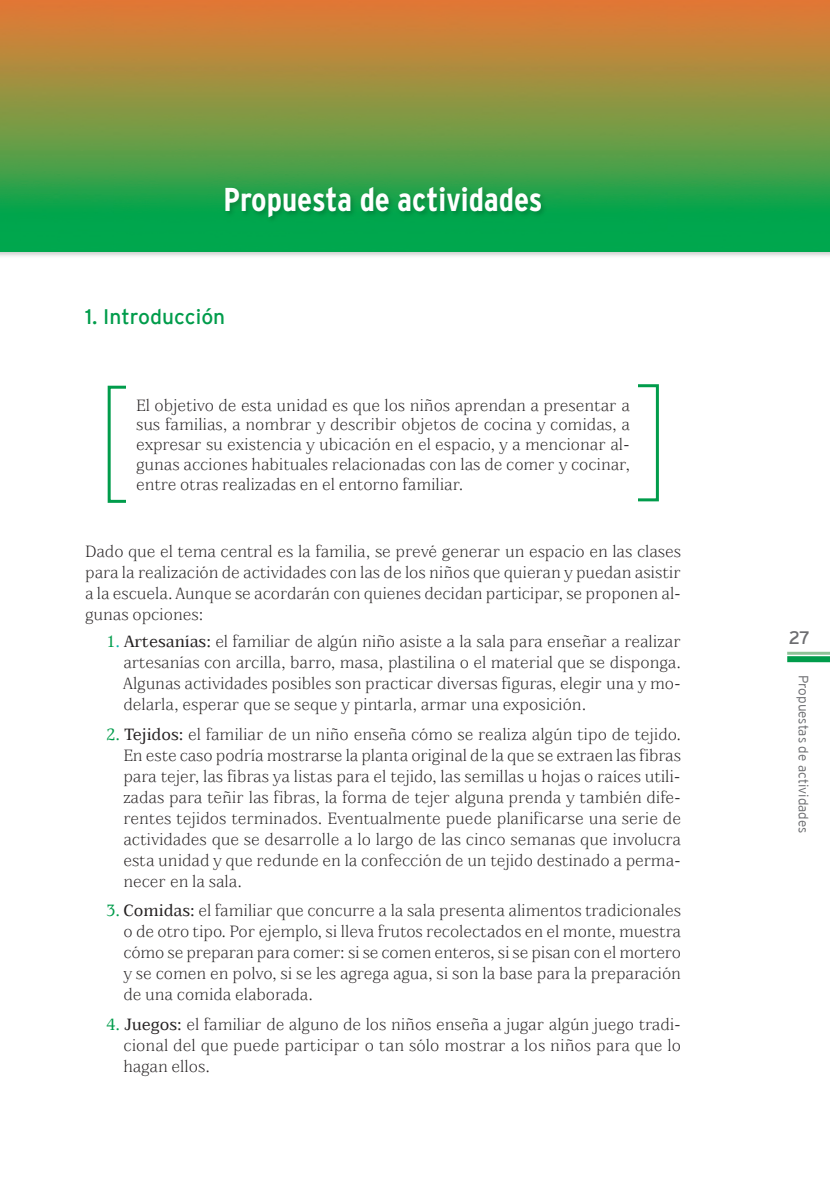
<style>
.page{position:relative;width:830px;height:1191px;background:#fff}
.page>*{position:absolute;margin:0;border:0;box-sizing:border-box;transform-origin:0 0}
.t1{font:700 condensed 33px "Interstate";color:#fff}
.t2{font:21px "Interstate";color:#009c4b}
.t3{font:18px "Interstate";color:#6c6d70}
.t4{font:300 16.5px/21px "AI Swan";color:#231f20;text-align:justify}
.t5{font:300 13.5px "Interstate";color:#6c6d70}
.s1{font-weight:500;color:#009c4b}
.s2{font-weight:500;color:#00b0aa}
.s3{font-weight:500}
</style>
<div class="page">
<hr style="left:786px;top:652px;width:43px;height:3px;background:#8ec398">
<div style="left:786px;top:656px;width:43px;height:6px;background:#009c4b"></div>
<img style="left:0;top:0;width:829px;height:251px">
<img style="left:80px;top:179px;width:611px;height:77px">
<div style="left:108px;top:386px;width:43px;height:117px;border:3px solid #009c4b"></div>
<div style="left:126px;top:373px;width:25px;height:144px;background:#fff"></div>
<div style="left:615px;top:384px;width:43px;height:117px;border:3px solid #009c4b"></div>
<div style="left:612px;top:371px;width:25px;height:144px;background:#fff"></div>
<p class="t1" style="left:223px;top:180px;width:320px">Propuesta de actividades</p>
<p class="t2" style="left:85px;top:309px;width:142px">1. Introducción</p>
<p class="t4" style="left:136px;top:396px;width:495px;line-height:19.8px">El objetivo de esta unidad es que los niños aprendan a presentar a sus familias, a nombrar y describir objetos de cocina y comidas, a expresar su existencia y ubicación en el espacio, y a mencionar al&shy;gunas acciones habituales relacionadas con las de comer y cocinar, entre otras realizadas en el entorno familiar.</p>
<p class="t4" style="left:85px;top:542px;width:597px">Dado que el tema central es la familia, se prevé generar un espacio en las clases para la realización de actividades con las de los niños que quieran y puedan asistir a la escuela. Aunque se acordarán con quienes decidan participar, se proponen al&shy;gunas opciones:</p>
<p class="t4" style="left:123px;top:632px;width:559px;text-indent:-17px"><span class="s1">1</span><span class="s2">.</span> <span class="s3">Artesanías:</span> el familiar de algún niño asiste a la sala para enseñar a realizar artesanías con arcilla, barro, masa, plastilina o el material que se disponga.<br>Algunas actividades posibles son practicar diversas figuras, elegir una y mo&shy;delarla, esperar que se seque y pintarla, armar una exposición.</p>
<p class="t4" style="left:123px;top:725px;width:559px;text-indent:-17px"><span class="s1">2.</span> <span class="s3">Tejidos:</span> el familiar de un niño enseña cómo se realiza algún tipo de tejido.<br>En este caso podría mostrarse la planta original de la que se extraen las fibras para tejer, las fibras ya listas para el tejido, las semillas u hojas o raíces utili&shy;zadas para teñir las fibras, la forma de tejer alguna prenda y también dife&shy;rentes tejidos terminados. Eventualmente puede planificarse una serie de actividades que se desarrolle a lo largo de las cinco semanas que involucra esta unidad y que redunde en la confección de un tejido destinado a perma&shy;necer en la sala.</p>
<p class="t4" style="left:123px;top:901px;width:559px;text-indent:-17px"><span class="s1">3.</span> <span class="s3">Comidas:</span> el familiar que concurre a la sala presenta alimentos tradicionales o de otro tipo. Por ejemplo, si lleva frutos recolectados en el monte, muestra cómo se preparan para comer: si se comen enteros, si se pisan con el mortero y se comen en polvo, si se les agrega agua, si son la base para la preparación de una comida elaborada.</p>
<p class="t4" style="left:123px;top:1015px;width:559px;text-indent:-17px"><span class="s1">4.</span> <span class="s3">Juegos:</span> el familiar de alguno de los niños enseña a jugar algún juego tradi&shy;cional del que puede participar o tan sólo mostrar a los niños para que lo hagan ellos.</p>
<p class="t3" style="left:788px;top:630px;width:23px">27</p>
<p class="t5" style="left:810px;top:675px;width:160px;rotate:90deg">Propuestas de actividades</p>
</div>
